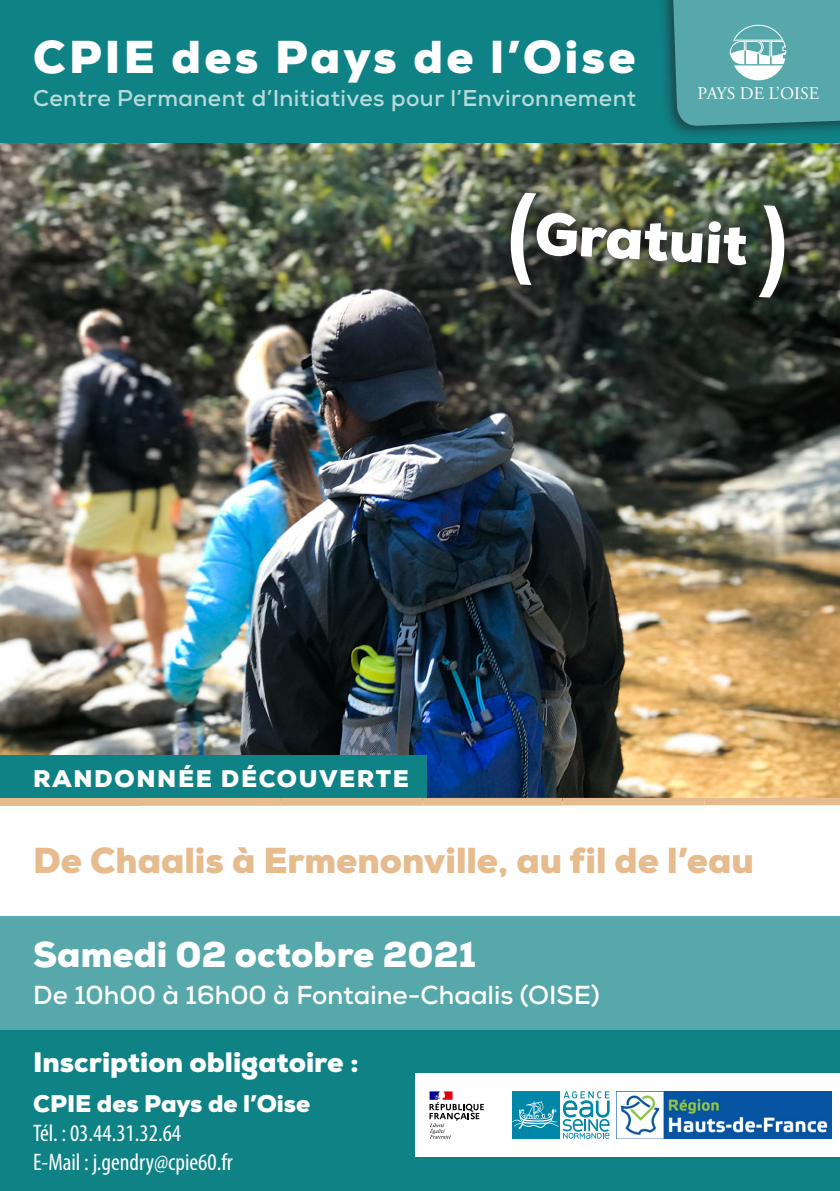
<style>
.page{position:relative;width:840px;height:1191px;background:#fff}
.page>*{position:absolute;margin:0;border:0;box-sizing:border-box;transform-origin:0 0}
.t1{font:900 58.6px "Nexa";color:#fff}
.t2{font:900 46px "Nexa";letter-spacing:.07em;color:#fff}
.t3{font:900 36px "Nexa";color:#e6bb8e}
.t4{font:900 36px "Nexa";color:#fff}
.t5{font:900 28px "Nexa";color:#fff}
.t6{font:700 26px "Nexa";color:#fff}
.t7{font:condensed 24px/28.8px "Myriad Pro";color:#fff}
.t8{font:900 24px "Nexa";letter-spacing:.065em;color:#fff}
.t9{font:900 24px "Nexa";color:#fff}
.t10{font:700 22.8px "Nexa";letter-spacing:.02em;color:#b7dada}
.t11{font:17.6px "Adobe Garamond Pro";color:#fff}
</style>
<div class="page">
<img style="left:0;top:143px;width:839px;height:655px">
<div style="left:0;top:916px;width:839px;height:114px;background:#57a8aa"></div>
<div style="left:0;top:0;width:839px;height:143px;background:#0f8285"></div>
<div style="left:0;top:755px;width:426px;height:49px;background:#0f8285"></div>
<div style="left:499px;top:182px;width:295px;height:125px;background:#231f20;opacity:.75"></div>
<svg style="left:509px;top:193px;width:27px;height:92px"></svg>
<svg style="left:758px;top:205px;width:26px;height:92px"></svg>
<div style="left:656px;top:0;width:183px;height:140px;background:#231f20;opacity:.6"></div>
<svg style="left:671px;top:0;width:168px;height:126px;background:#5ea9ab"></svg>
<div style="left:0;top:1030px;width:839px;height:161px;background:#0f8285"></div>
<div style="left:139px;top:798px;width:700px;height:7px;background:#e6bb8e"></div>
<div style="left:0;top:798px;width:139px;height:7px;background:#e6bb8e"></div>
<div style="left:415px;top:1073px;width:424px;height:83px;background:#fff"></div>
<img style="left:616px;top:1091px;width:214px;height:47px">
<svg style="left:429px;top:1091px;width:54px;height:47px"></svg>
<svg style="left:512px;top:1091px;width:97px;height:47px"></svg>
<h2 class="t2" style="left:33px;top:27px;width:603px">CPIE des Pays de l’Oise</h2>
<p class="t10" style="left:33px;top:84px;width:604px">Centre Permanent d’Initiatives pour l’Environnement</p>
<p class="t11" style="left:697px;top:83px;width:123px">PAYS DE L’OISE</p>
<h1 class="t1" style="left:536px;top:196px;width:215px;rotate:3deg">Gratuit</h1>
<p class="t8" style="left:33px;top:763px;width:377px">RANDONNÉE DÉCOUVERTE</p>
<h3 class="t3" style="left:33px;top:837px;width:722px">De Chaalis à Ermenonville, au fil de l’eau</h3>
<h3 class="t4" style="left:33px;top:931px;width:444px">Samedi 02 octobre 2021</h3>
<p class="t6" style="left:33px;top:977px;width:567px">De 10h00 à 16h00 à Fontaine-Chaalis (OISE)</p>
<p class="t5" style="left:33px;top:1044px;width:327px">Inscription obligatoire :</p>
<p class="t9" style="left:33px;top:1088px;width:278px">CPIE des Pays de l’Oise</p>
<p class="t7" style="left:33px;top:1118px;width:201px">Tél. : 03.44.31.32.64<br>E-Mail : j.gendry@cpie60.fr</p>
</div>
